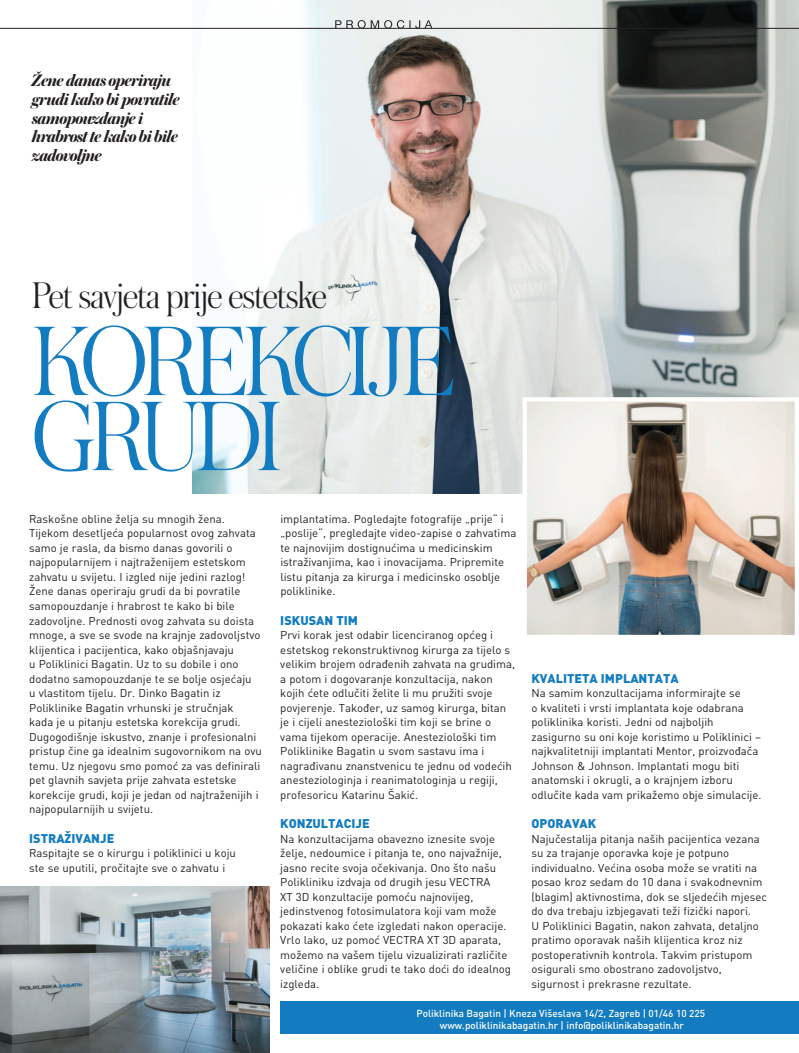
<style>
.page{position:relative;width:799px;height:1053px;background:#fff}
.page>*{position:absolute;margin:0;border:0;box-sizing:border-box;transform-origin:0 0}
.t1{font:300 103.88px/75px "Austin";letter-spacing:-.065em;color:#137cc1}
.t2{font:300 38.88px "Austin";letter-spacing:-.03em;color:#231f20}
.t3{font:italic 700 17.5px/18.8px "Austin Cyr";letter-spacing:-.04em;color:#231f20}
.t4{font:900 12.5px "DIN";color:#137cc1}
.t5{font:11.25px/14.5px "DIN";color:#231f20}
.t6{font:500 10px/12px "DIN";color:#fff;text-align:center}
</style>
<div class="page">
<img style="left:192px;top:0;width:607px;height:493px">
<hr style="left:0;top:28px;width:799px;height:1px;background:#231f20">
<svg style="left:335px;top:20px;width:97px;height:9px"></svg>
<img style="left:527px;top:402px;width:267px;height:231px">
<div style="left:522px;top:397px;width:277px;height:241px;border:4px solid #fff"></div>
<img style="left:0;top:886px;width:269px;height:166px">
<div style="left:280px;top:1000px;width:519px;height:33px;background:#137cc1"></div>
<h3 class="t3" style="left:32px;top:70px;width:149px">Žene danas operiraju grudi kako bi povratile samopouzdanje i hrabrost te kako bi bile zadovoljne</h3>
<h2 class="t2" style="left:32px;top:269px;width:296px">Pet savjeta prije estetske</h2>
<h1 class="t1" style="left:31px;top:320px;width:427px">korekcije grudi</h1>
<p class="t5" style="left:29px;top:511px;width:234px">Raskošne obline želja su mnogih žena.<br>Tijekom desetljeća popularnost ovog zahvata samo je rasla, da bismo danas govorili o najpopularnijem i najtraženijem estetskom zahvatu u svijetu. I izgled nije jedini razlog!<br>Žene danas operiraju grudi da bi povratile samopouzdanje i hrabrost te kako bi bile zadovoljne. Prednosti ovog zahvata su doista mnoge, a sve se svode na krajnje zadovoljstvo klijentica i pacijentica, kako objašnjavaju<br>u Poliklinici Bagatin. Uz to su dobile i ono dodatno samopouzdanje te se bolje osjećaju<br>u vlastitom tijelu. Dr. Dinko Bagatin iz Poliklinike Bagatin vrhunski je stručnjak<br>kada je u pitanju estetska korekcija grudi.<br>Dugogodišnje iskustvo, znanje i profesionalni pristup čine ga idealnim sugovornikom na ovu temu. Uz njegovu smo pomoć za vas definirali pet glavnih savjeta prije zahvata estetske korekcije grudi, koji je jedan od najtraženijih i najpopularnijih u svijetu.</p>
<p class="t4" style="left:29px;top:830px;width:87px">ISTRAŽIVANJE</p>
<p class="t5" style="left:29px;top:845px;width:208px">Raspitajte se o kirurgu i poliklinici u koju ste se uputili, pročitajte sve o zahvatu i</p>
<p class="t5" style="left:280px;top:511px;width:237px">implantatima. Pogledajte fotografije „prije“ i „poslije“, pregledajte video-zapise o zahvatima te najnovijim dostignućima u medicinskim istraživanjima, kao i inovacijama. Pripremite listu pitanja za kirurga i medicinsko osoblje poliklinike.</p>
<p class="t4" style="left:280px;top:612px;width:79px">ISKUSAN TIM</p>
<p class="t5" style="left:280px;top:627px;width:236px">Prvi korak jest odabir licenciranog općeg i estetskog rekonstruktivnog kirurga za tijelo s velikim brojem odrađenih zahvata na grudima, a potom i dogovaranje konzultacija, nakon kojih ćete odlučiti želite li mu pružiti svoje povjerenje. Također, uz samog kirurga, bitan je i cijeli anesteziološki tim koji se brine o vama tijekom operacije. Anesteziološki tim Poliklinike Bagatin u svom sastavu ima i nagrađivanu znanstvenicu te jednu od vodećih anesteziologinja i reanimatologinja u regiji, profesoricu Katarinu Šakić.</p>
<p class="t4" style="left:280px;top:815px;width:91px">KONZULTACIJE</p>
<p class="t5" style="left:280px;top:831px;width:232px">Na konzultacijama obavezno iznesite svoje želje, nedoumice i pitanja te, ono najvažnije, jasno recite svoja očekivanja. Ono što našu Polikliniku izdvaja od drugih jesu VECTRA<br>XT 3D konzultacije pomoću najnovijeg, jedinstvenog fotosimulatora koji vam može pokazati kako ćete izgledati nakon operacije.<br>Vrlo lako, uz pomoć VECTRA XT 3D aparata, možemo na vašem tijelu vizualizirati različite veličine i oblike grudi te tako doći do idealnog izgleda.</p>
<p class="t4" style="left:531px;top:670px;width:149px">KVALITETA IMPLANTATA</p>
<p class="t5" style="left:531px;top:685px;width:231px">Na samim konzultacijama informirajte se<br>o kvaliteti i vrsti implantata koje odabrana poliklinika koristi. Jedni od najboljih zasigurno su oni koje koristimo u Poliklinici – najkvalitetniji implantati Mentor, proizvođača Johnson &amp; Johnson. Implantati mogu biti anatomski i okrugli, a o krajnjem izboru odlučite kada vam prikažemo obje simulacije.</p>
<p class="t4" style="left:531px;top:815px;width:66px">OPORAVAK</p>
<p class="t5" style="left:531px;top:831px;width:237px">Najučestalija pitanja naših pacijentica vezana su za trajanje oporavka koje je potpuno individualno. Većina osoba može se vratiti na posao kroz sedam do 10 dana i svakodnevnim (blagim) aktivnostima, dok se sljedećih mjesec do dva trebaju izbjegavati teži fizički napori.<br>U Poliklinici Bagatin, nakon zahvata, detaljno pratimo oporavak naših klijentica kroz niz postoperativnih kontrola. Takvim pristupom osigurali smo obostrano zadovoljstvo, sigurnost i prekrasne rezultate.</p>
<p class="t6" style="left:416px;top:1006px;width:290px">Poliklinika Bagatin | Kneza Višeslava 14/2, Zagreb | 01/46 10 225 www.poliklinikabagatin.hr | info@poliklinikabagatin.hr</p>
</div>
